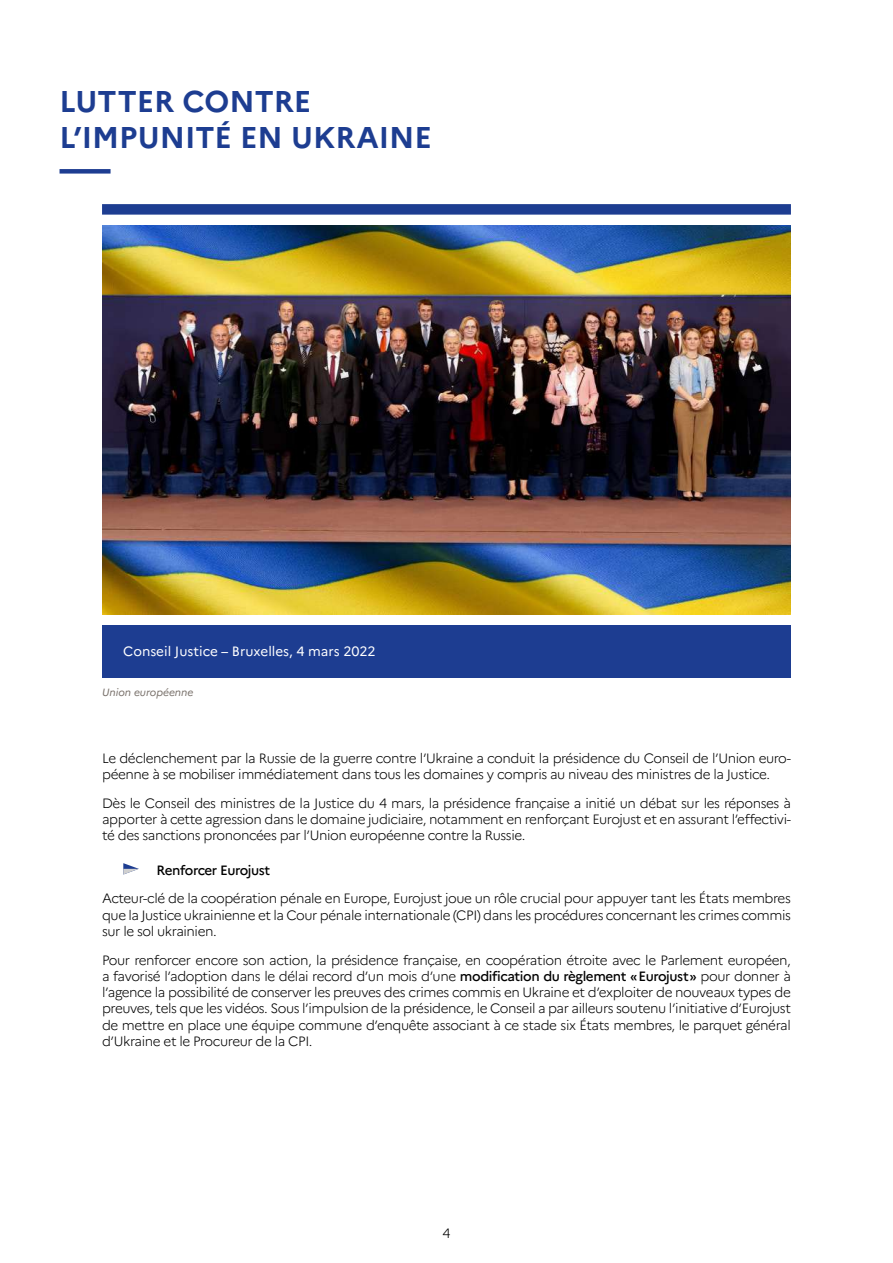
<style>
.page{position:relative;width:893px;height:1263px;background:#fff}
.page>*{position:absolute;margin:0;border:0;box-sizing:border-box;transform-origin:0 0}
.t1{font:700 30px/36px "Marianne";color:#1d3d91}
.t2{font:300 13.5px/16.2px "Marianne";letter-spacing:-.03em;color:#000;text-align:justify}
.t3{font:13.5px "Marianne";color:#fff}
.t4{font:500 13.5px "Marianne";letter-spacing:-.035em;color:#000}
.t5{font:italic 10.5px "Marianne";color:#7a726c}
.s1{font-weight:500}
</style>
<div class="page">
<div style="left:60px;top:169px;width:51px;height:5px;background:#1d3d91"></div>
<svg style="left:123px;top:863px;width:16px;height:11px"></svg>
<div style="left:102px;top:204px;width:689px;height:11px;background:#1d3d91"></div>
<img style="left:102px;top:225px;width:689px;height:389px">
<div style="left:102px;top:625px;width:689px;height:53px;background:#1d3d91"></div>
<h1 class="t1" style="left:60px;top:83px;width:374px">LUTTER CONTRE<br>L’IMPUNITÉ EN UKRAINE</h1>
<p class="t3" style="left:123px;top:643px;width:254px">Conseil Justice – Bruxelles, 4 mars 2022</p>
<p class="t5" style="left:102px;top:686px;width:93px">Union européenne</p>
<p class="t2" style="left:102px;top:750px;width:690px">Le déclenchement par la Russie de la guerre contre l’Ukraine a conduit la présidence du Conseil de l’Union euro&shy;péenne à se mobiliser immédiatement dans tous les domaines y compris au niveau des ministres de la Justice.</p>
<p class="t2" style="left:102px;top:795px;width:690px">Dès le Conseil des ministres de la Justice du 4 mars, la présidence française a initié un débat sur les réponses à apporter à cette agression dans le domaine judiciaire, notamment en renforçant Eurojust et en assurant l’effectivi&shy;té des sanctions prononcées par l’Union européenne contre la Russie.</p>
<p class="t4" style="left:156px;top:861px;width:115px">Renforcer Eurojust</p>
<p class="t2" style="left:102px;top:890px;width:690px">Acteur-clé de la coopération pénale en Europe, Eurojust joue un rôle crucial pour appuyer tant les États membres que la Justice ukrainienne et la Cour pénale internationale (CPI) dans les procédures concernant les crimes commis sur le sol ukrainien.</p>
<p class="t2" style="left:102px;top:952px;width:690px">Pour renforcer encore son action, la présidence française, en coopération étroite avec le Parlement européen, a favorisé l’adoption dans le délai record d’un mois d’une <span class="s1">modification du règlement «Eurojust»</span> pour donner à l’agence la possibilité de conserver les preuves des crimes commis en Ukraine et d’exploiter de nouveaux types de preuves, tels que les vidéos. Sous l’impulsion de la présidence, le Conseil a par ailleurs soutenu l’initiative d’Eurojust de mettre en place une équipe commune d’enquête associant à ce stade six États membres, le parquet général d’Ukraine et le Procureur de la CPI.</p>
<p class="t2" style="left:442px;top:1225px;width:10px">4</p>
</div>
